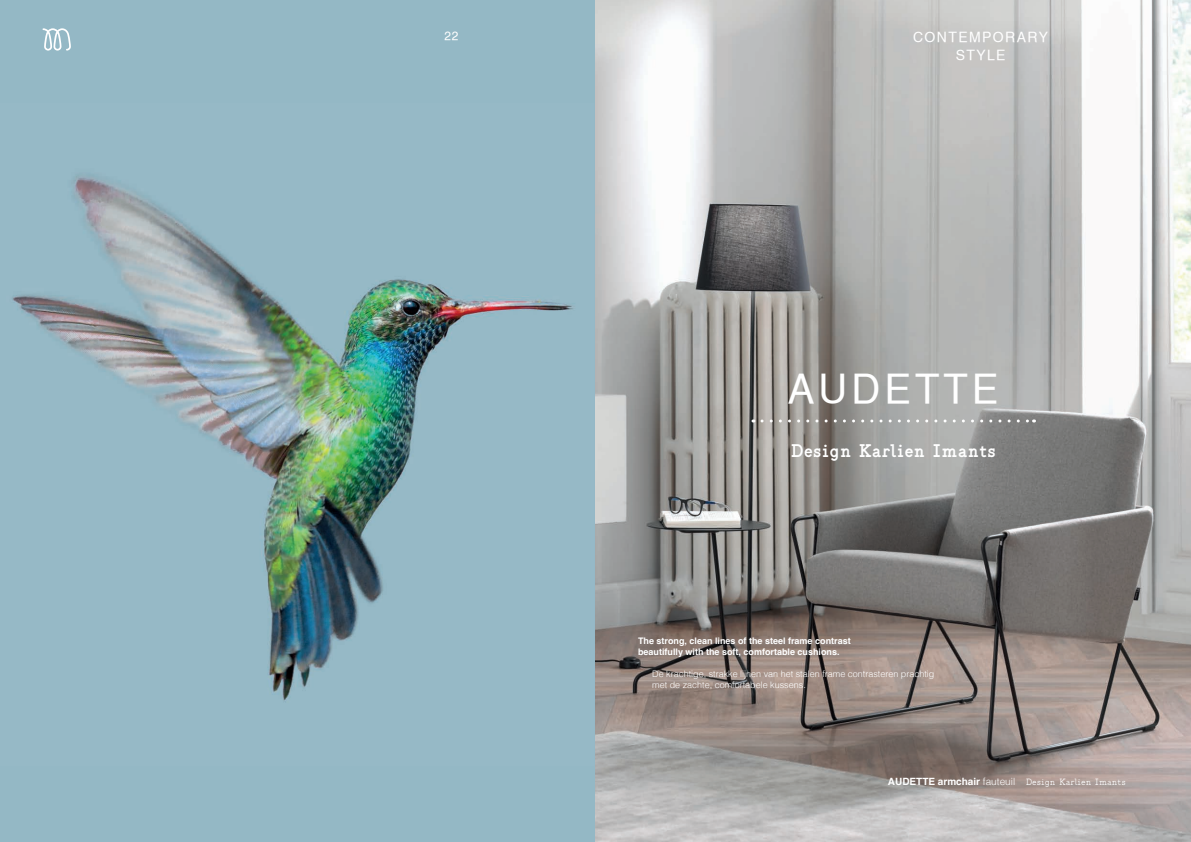
<style>
.page{position:relative;width:1191px;height:842px;background:#fff}
.page>*{position:absolute;margin:0;border:0;box-sizing:border-box;transform-origin:0 0}
.t1{font:40px "Helvetica Textbook LT";letter-spacing:.1em;color:#fff}
.t2{font:700 20px "Generell TW";color:#fff}
.t3{font:14px/18px "Helvetica Textbook LT";letter-spacing:.1em;color:#fff;text-align:center}
.t4{font:12px "Helvetica Textbook LT";color:#fff}
.t5{font:10px "Generell TW";color:#fff}
.t6{font:300 9px/11px "Helvetica";color:#fff}
.t7{font:700 9px/11px "Helvetica";color:#fff}
.s1{font-family:"Helvetica";font-weight:700}
.s2{font-family:"Helvetica";font-weight:300}
</style>
<div class="page">
<div style="left:0;top:0;width:595px;height:842px;background:#94b8c5"></div>
<img style="left:12px;top:175px;width:561px;height:525px">
<img style="left:595px;top:0;width:596px;height:842px">
<svg style="left:762px;top:419px;width:272px;height:3px"></svg>
<svg style="left:43px;top:28px;width:28px;height:23px"></svg>
<h3 class="t4" style="left:444px;top:28px;width:15px">22</h3>
<h3 class="t3" style="left:913px;top:28px;width:137px">CONTEMPORARY<br>STYLE</h3>
<h1 class="t1" style="left:788px;top:365px;width:212px">AUDETTE</h1>
<h2 class="t2" style="left:790px;top:440px;width:207px">Design Karlien Imants</h2>
<p class="t7" style="left:638px;top:637px;width:214px">The strong, clean lines of the steel frame contrast beautifully with the soft, comfortable cushions.</p>
<p class="t6" style="left:652px;top:668px;width:284px">De krachtige, strakke lijnen van het stalen frame contrasteren prachtig met de zachte, comfortabele kussens.</p>
<p class="t5" style="left:888px;top:777px;width:239px"><span class="s1">AUDETTE armchair</span> <span class="s2">fauteuil</span> Design Karlien Imants</p>
</div>
